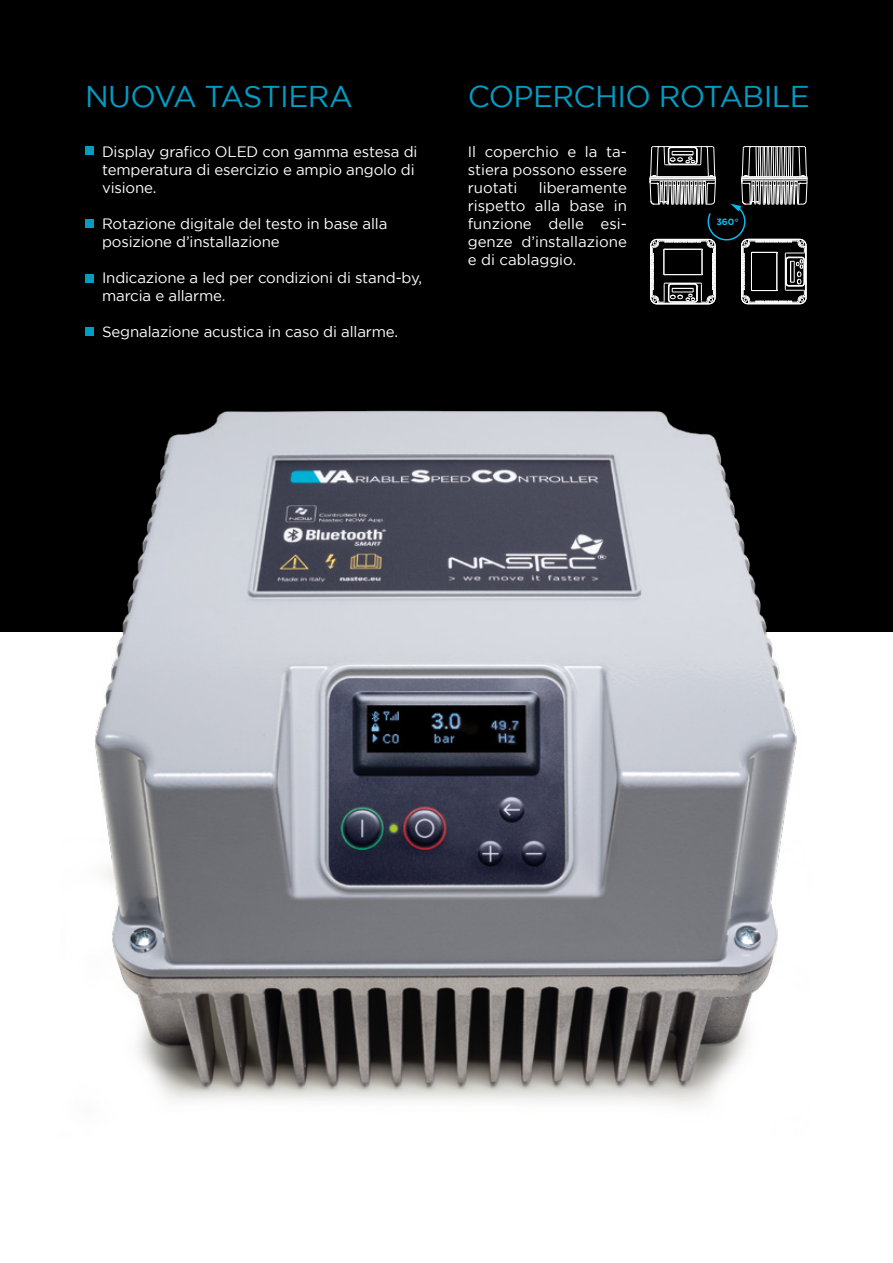
<style>
.page{position:relative;width:893px;height:1263px;background:#fff}
.page>*{position:absolute;margin:0;border:0;box-sizing:border-box;transform-origin:0 0}
.t1{font:30px "Gotham";letter-spacing:-.02em;color:#009dc5}
.t2{font:15px/18px "Gotham";letter-spacing:-.01em;color:#fff}
.t3{font:700 9px "Gotham";color:#0bbbef}
</style>
<div class="page">
<div style="left:0;top:0;width:893px;height:631px;background:#000"></div>
<img style="left:0;top:282px;width:893px;height:823px">
<div style="left:85px;top:146px;width:9px;height:8px;background:#009dc5"></div>
<div style="left:85px;top:220px;width:9px;height:8px;background:#009dc5"></div>
<div style="left:85px;top:274px;width:9px;height:8px;background:#009dc5"></div>
<div style="left:85px;top:327px;width:9px;height:8px;background:#009dc5"></div>
<svg style="left:649px;top:146px;width:159px;height:159px"></svg>
<h1 class="t1" style="left:85px;top:80px;width:269px">NUOVA TASTIERA</h1>
<h1 class="t1" style="left:468px;top:80px;width:344px">COPERCHIO ROTABILE</h1>
<p class="t2" style="left:468px;top:142px;width:161px;text-align:justify">Il coperchio e la ta&shy;stiera possono essere ruotati</p>
<p class="t2" style="left:102px;top:142px;width:317px">Display grafico OLED con gamma estesa di temperatura di esercizio e ampio angolo di visione.</p>
<p class="t2" style="left:102px;top:214px;width:287px">Rotazione digitale del testo in base alla posizione d’installazione</p>
<p class="t2" style="left:102px;top:268px;width:322px">Indicazione a led per condizioni di stand-by, marcia e allarme.</p>
<p class="t2" style="left:102px;top:322px;width:298px">Segnalazione acustica in caso di allarme.</p>
<p class="t2" style="left:468px;top:178px;width:161px;text-align:justify;text-indent:71px">liberamente rispetto alla base in funzione delle esi&shy;genze d’installazione e di cablaggio.</p>
<p class="t3" style="left:716px;top:217px;width:24px">360°</p>
</div>
